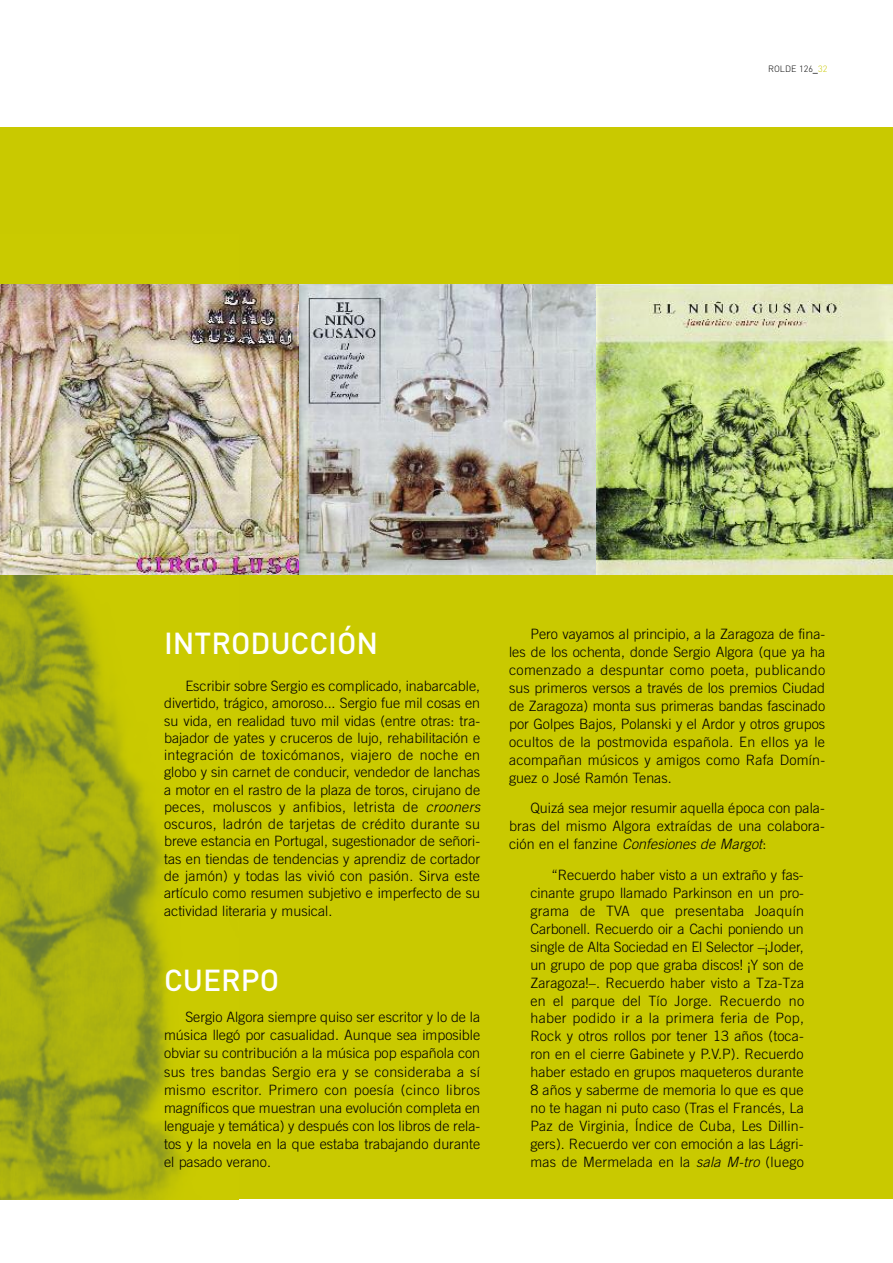
<style>
.page{position:relative;width:893px;height:1263px;background:#fff}
.page>*{position:absolute;margin:0;border:0;box-sizing:border-box;transform-origin:0 0}
.t1{font:500 30px "DIN";color:#fff}
.t2{font:300 14.25px/17.9px "Trade Gothic";letter-spacing:.005em;color:#000;text-align:justify}
.t3{font:300 9px "DIN";color:#000}
.s1{font-weight:500}
.s2{color:#c9c900}
.s3{font-style:italic}
</style>
<div class="page">
<div style="left:0;top:127px;width:893px;height:1072px;background:#c9c900"></div>
<img style="left:0;top:574px;width:239px;height:625px">
<img style="left:0;top:284px;width:597px;height:290px">
<img style="left:597px;top:284px;width:296px;height:290px">
<img style="left:300px;top:284px;width:296px;height:290px">
<p class="t3" style="left:768px;top:64px;width:61px">ROLDE 126<span class="s1">_</span><span class="s2">32</span></p>
<h1 class="t1" style="left:164px;top:626px;width:216px">INTRODUCCIÓN</h1>
<p class="t2" style="left:164px;top:678px;width:318px;line-height:17.2px;text-indent:21px">Escribir sobre Sergio es complicado, inabarcable, divertido, trágico, amoroso... Sergio fue mil cosas en su vida, en realidad tuvo mil vidas (entre otras: tra&shy;bajador de yates y cruceros de lujo, rehabilitación e integración de toxicómanos, viajero de noche en globo y sin carnet de conducir, vendedor de lanchas a motor en el rastro de la plaza de toros, cirujano de peces, moluscos y anfibios, letrista de <span class="s3">crooners </span>oscuros, ladrón de tarjetas de crédito durante su breve estancia en Portugal, sugestionador de señori&shy;tas en tiendas de tendencias y aprendiz de cortador de jamón) y todas las vivió con pasión. Sirva este artículo como resumen subjetivo e imperfecto de su actividad literaria y musical.</p>
<h1 class="t1" style="left:164px;top:963px;width:117px">CUERPO</h1>
<p class="t2" style="left:164px;top:1009px;width:318px;text-indent:21px">Sergio Algora siempre quiso ser escritor y lo de la música llegó por casualidad. Aunque sea imposible obviar su contribución a la música pop española con sus tres bandas Sergio era y se consideraba a sí mismo escritor. Primero con poesía (cinco libros magníficos que muestran una evolución completa en lenguaje y temática) y después con los libros de rela&shy;tos y la novela en la que estaba trabajando durante el pasado verano.</p>
<p class="t2" style="left:509px;top:627px;width:318px;text-indent:21px">Pero vayamos al principio, a la Zaragoza de fina&shy;les de los ochenta, donde Sergio Algora (que ya ha comenzado a despuntar como poeta, publicando sus primeros versos a través de los premios Ciudad de Zaragoza) monta sus primeras bandas fascinado por Golpes Bajos<span class="s3">,</span> Polanski y el Ardor y otros grupos ocultos de la postmovida española. En ellos ya le acompañan músicos y amigos como Rafa Domín&shy;guez o José Ramón Tenas.</p>
<p class="t2" style="left:509px;top:801px;width:317px;text-indent:21px">Quizá sea mejor resumir aquella época con pala&shy;bras del mismo Algora extraídas de una colabora&shy;ción en el fanzine <span class="s3">Confesiones de Margot</span>:</p>
<p class="t2" style="left:530px;top:867px;width:275px;text-indent:21px">“Recuerdo haber visto a un extraño y fas&shy;cinante grupo llamado Parkinson en un pro&shy;grama de TVA que presentaba Joaquín Carbonell. Recuerdo oir a Cachi poniendo un single de Alta Sociedad en El Selector –¡Joder, un grupo de pop que graba discos! ¡Y son de Zaragoza!–. Recuerdo haber visto a Tza-Tza en el parque del Tío Jorge. Recuerdo no haber podido ir a la primera feria de Pop, Rock y otros rollos por tener 13 años (toca&shy;ron en el cierre Gabinete y P.V.P). Recuerdo haber estado en grupos maqueteros durante 8 años y saberme de memoria lo que es que no te hagan ni puto caso (Tras el Francés, La Paz de Virginia, Índice de Cuba, Les Dillin&shy;gers). Recuerdo ver con emoción a las Lágri&shy;mas de Mermelada en la <span class="s3">sala M-tro</span> (luego</p>
</div>
